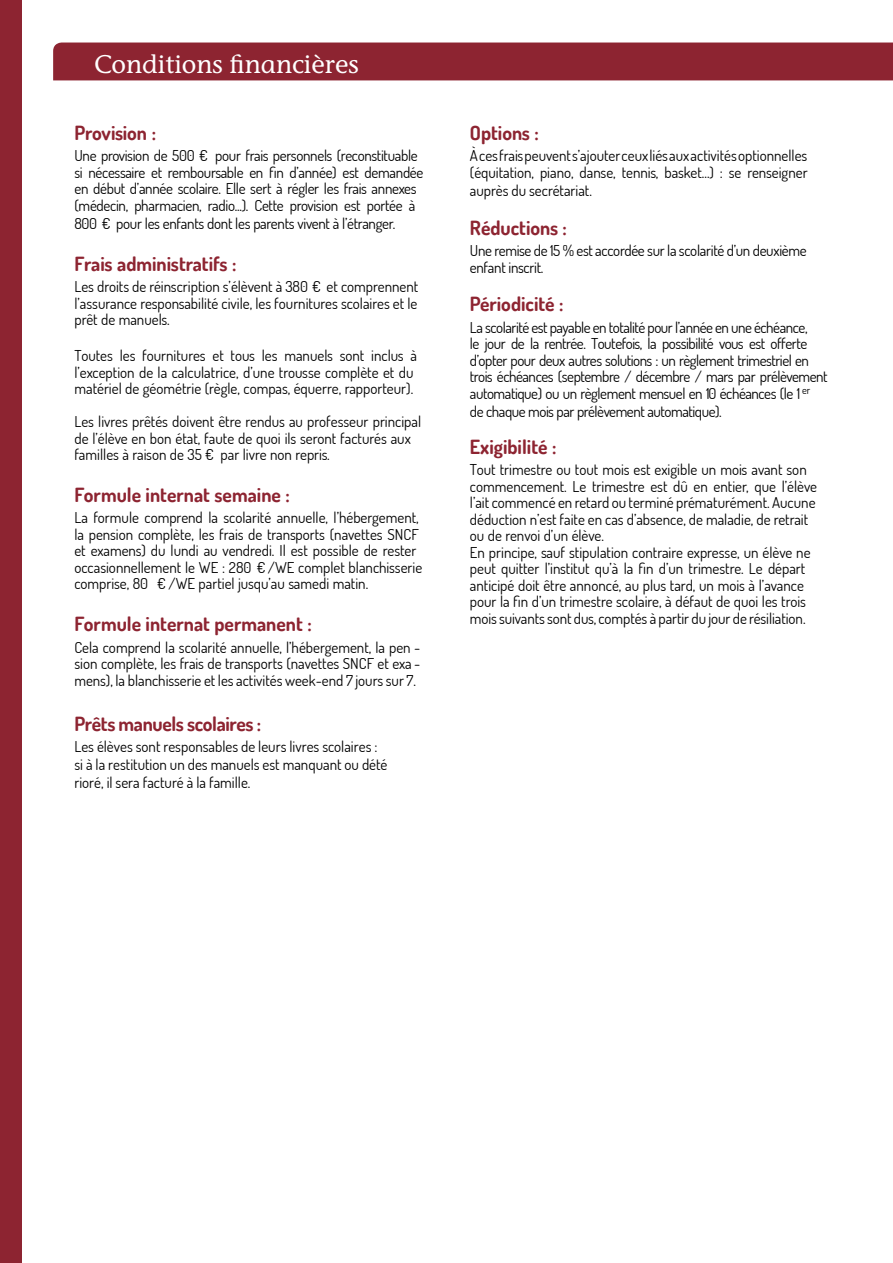
<style>
.page{position:relative;width:893px;height:1263px;background:#fff}
.page>*{position:absolute;margin:0;border:0;box-sizing:border-box;transform-origin:0 0}
.t1{font:500 25.5px "ITC Stone Informal";color:#fff}
.t2{font:700 19.5px "Dosis";color:#8d2431}
.t3{font:700 19.5px "Dosis";letter-spacing:-.02em;color:#8d2431}
.t4{font:15px/16.5px "Dosis";color:#000}
.t5{font:15px/16.5px "Dosis";letter-spacing:-.02em;color:#000}
.t6{font:15px/16.5px "Dosis";letter-spacing:-.03em;color:#000}
</style>
<div class="page">
<div style="left:0;top:0;width:22px;height:1263px;background:#8d2431"></div>
<div style="left:53px;top:43px;width:840px;height:37px;background:#8d2431"></div>
<p class="t1" style="left:94px;top:48px;width:266px">Conditions financières</p>
<p class="t2" style="left:74px;top:120px;width:83px">Provision :</p>
<p class="t5" style="left:74px;top:147px;width:351px">Une provision de 500 € pour frais personnels (reconstituable si nécessaire et remboursable en fin d’année) est demandée en début d’année scolaire. Elle sert à régler les frais annexes (médecin, pharmacien, radio...). Cette provision est portée à</p>
<p class="t5" style="left:74px;top:215px;width:322px">800 € pour les enfants dont les parents vivent à l’étranger.</p>
<p class="t2" style="left:74px;top:251px;width:163px">Frais administratifs :</p>
<p class="t4" style="left:74px;top:278px;width:345px;text-align:justify">Les droits de réinscription s’élèvent à 380 € et comprennent l’assurance responsabilité civile, les fournitures scolaires et le prêt de manuels.</p>
<p class="t4" style="left:74px;top:347px;width:344px">Toutes les fournitures et tous les manuels sont inclus à l’exception de la calculatrice, d’une trousse complète et du matériel de géométrie (règle, compas, équerre, rapporteur).</p>
<p class="t4" style="left:74px;top:413px;width:348px">Les livres prêtés doivent être rendus au professeur principal de l’élève en bon état, faute de quoi ils seront facturés aux familles à raison de 35 € par livre non repris.</p>
<p class="t2" style="left:74px;top:482px;width:217px">Formule internat semaine :</p>
<p class="t4" style="left:74px;top:509px;width:349px">La formule comprend la scolarité annuelle, l’hébergement, la pension complète, les frais de transports (navettes SNCF et examens) du lundi au vendredi. Il est possible de rester occasionnellement le WE : 280 € /WE complet blanchisserie comprise, 80 € /WE partiel jusqu’au samedi matin.</p>
<p class="t2" style="left:74px;top:611px;width:239px">Formule internat permanent :</p>
<p class="t4" style="left:74px;top:638px;width:347px">Cela comprend la scolarité annuelle, l’hébergement, la pen -</p>
<p class="t4" style="left:74px;top:655px;width:347px">sion complète, les frais de transports (navettes SNCF et exa - mens), la blanchisserie et les activités week-end 7 jours sur 7.</p>
<p class="t3" style="left:74px;top:711px;width:188px">Prêts manuels scolaires :</p>
<p class="t4" style="left:74px;top:737px;width:315px;line-height:18px">Les élèves sont responsables de leurs livres scolaires : si à la restitution un des manuels est manquant ou dété rioré, il sera facturé à la famille.</p>
<p class="t2" style="left:470px;top:120px;width:70px">Options :</p>
<p class="t4" style="left:470px;top:147px;width:339px">Àcesfraispeuvents’ajouterceuxliésauxactivitésoptionnelles (équitation, piano, danse, tennis, basket...) : se renseigner</p>
<p class="t4" style="left:470px;top:182px;width:124px">auprès du secrétariat.</p>
<p class="t2" style="left:470px;top:215px;width:99px">Réductions :</p>
<p class="t5" style="left:470px;top:242px;width:338px">Une remise de 15 % est accordée sur la scolarité d’un deuxième enfant inscrit.</p>
<p class="t2" style="left:470px;top:291px;width:95px">Périodicité :</p>
<p class="t6" style="left:470px;top:319px;width:359px">La scolarité est payable en totalité pour l’année en une échéance,<br>le jour de la rentrée. Toutefois, la possibilité vous est offerte d’opter pour deux autres solutions : un règlement trimestriel en trois échéances (septembre / décembre / mars par prélèvement automatique) ou un règlement mensuel en 10 échéances (le 1 <sup>er</sup></p>
<p class="t6" style="left:470px;top:403px;width:253px">de chaque mois par prélèvement automatique).</p>
<p class="t2" style="left:470px;top:434px;width:88px">Exigibilité :</p>
<p class="t4" style="left:470px;top:461px;width:349px">Tout trimestre ou tout mois est exigible un mois avant son commencement. Le trimestre est dû en entier, que l’élève l’ait commencé en retard ou terminé prématurément. Aucune déduction n’est faite en cas d’absence, de maladie, de retrait ou de renvoi d’un élève.<br>En principe, sauf stipulation contraire expresse, un élève ne peut quitter l’institut qu’à la fin d’un trimestre. Le départ anticipé doit être annoncé, au plus tard, un mois à l’avance pour la fin d’un trimestre scolaire, à défaut de quoi les trois mois suivants sont dus, comptés à partir du jour de résiliation.</p>
</div>
